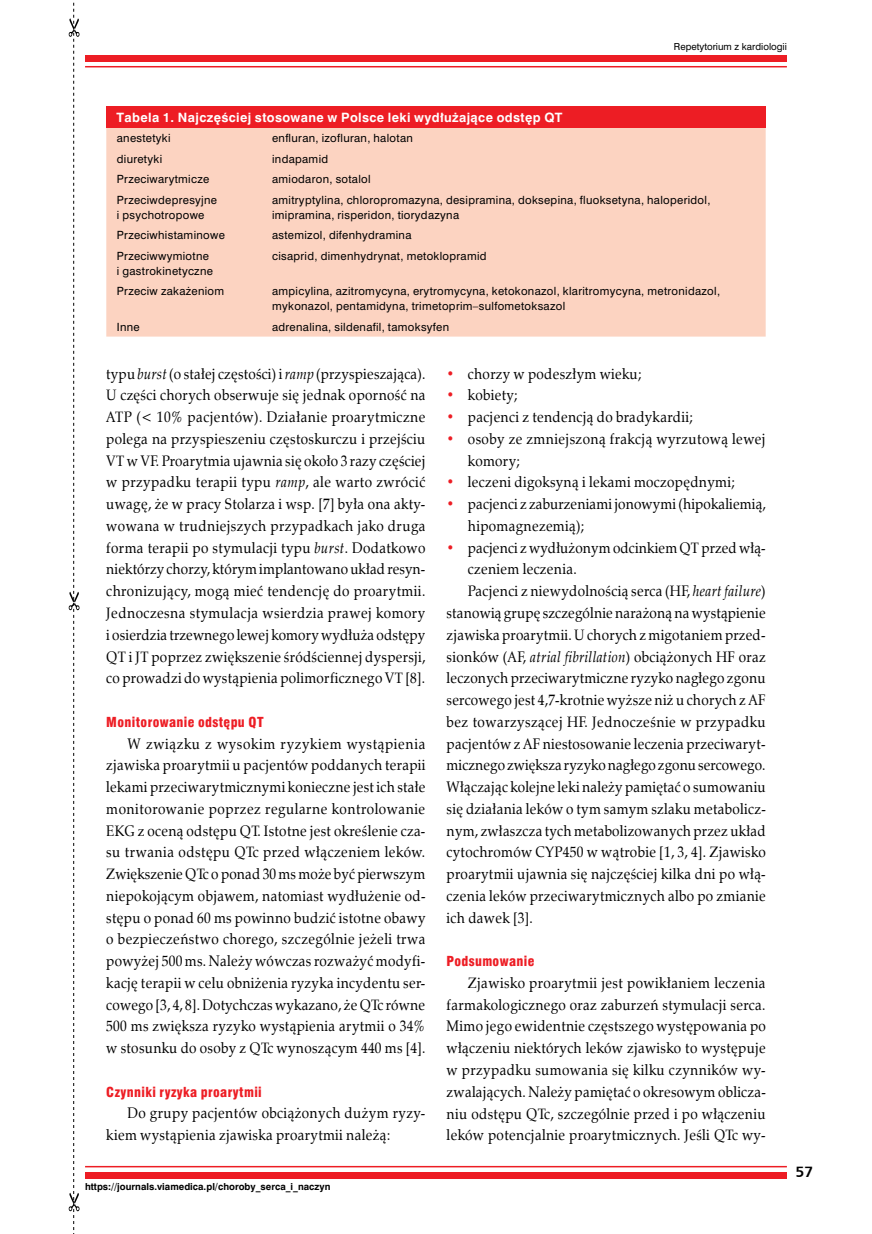
<style>
.page{position:relative;width:872px;height:1234px;background:#fff}
.page>*{position:absolute;margin:0;border:0;box-sizing:border-box;transform-origin:0 0}
.t1{font:15px/21.8px "Zapf Calligr EU";letter-spacing:.025em;color:#000;text-align:justify;scale:.9 1}
.t2{font:700 15px "Humnst 777 EU";color:#000}
.t3{font:13.5px "Swis 721 Blk Cn EU";letter-spacing:.025em;color:#ed1d24}
.t4{font:700 12px "Swis 721 PL";letter-spacing:.03em;color:#fff}
.t5{font:10.5px/15px "Swis 721 PL";letter-spacing:.03em;color:#000}
.t6{font:700 9px "Swis 721 PL";color:#000}
.t7{font:9px "Swis 721 PL";color:#000}
.s1{font-style:italic}
.s2{font-weight:700;color:#ed1d24}
</style>
<div class="page">
<div style="left:85px;top:55px;width:702px;height:7px;background:#ed1d24"></div>
<hr style="left:85px;top:66px;width:702px;height:1px;background:#ed1d24">
<div style="left:85px;top:1171px;width:702px;height:7px;background:#ed1d24"></div>
<hr style="left:85px;top:1165px;width:702px;height:2px;background:#ed1d24">
<svg style="left:69px;top:2px;width:10px;height:1228px"></svg>
<div style="left:106px;top:106px;width:659px;height:22px;background:#ed1d24"></div>
<div style="left:106px;top:128px;width:659px;height:208px;background:#fcd3c1"></div>
<p class="t7" style="left:674px;top:40px;width:114px">Repetytorium z kardiologii</p>
<p class="t4" style="left:117px;top:110px;width:447px">Tabela 1. Najczęściej stosowane w Polsce leki wydłużające odstęp QT</p>
<p class="t5" style="left:117px;top:131px;width:55px">anestetyki</p>
<p class="t5" style="left:272px;top:131px;width:142px">enfluran, izofluran, halotan</p>
<p class="t5" style="left:117px;top:151px;width:47px">diuretyki</p>
<p class="t5" style="left:272px;top:151px;width:58px">indapamid</p>
<p class="t5" style="left:117px;top:172px;width:94px">Przeciwarytmicze</p>
<p class="t5" style="left:272px;top:172px;width:100px">amiodaron, sotalol</p>
<p class="t5" style="left:117px;top:192px;width:102px">Przeciwdepresyjne i psychotropowe</p>
<p class="t5" style="left:272px;top:192px;width:440px">amitryptylina, chloropromazyna, desipramina, doksepina, fluoksetyna, haloperidol, imipramina, risperidon, tiorydazyna</p>
<p class="t5" style="left:117px;top:227px;width:109px">Przeciwhistaminowe</p>
<p class="t5" style="left:272px;top:227px;width:141px">astemizol, difenhydramina</p>
<p class="t5" style="left:117px;top:248px;width:98px">Przeciwwymiotne i gastrokinetyczne</p>
<p class="t5" style="left:272px;top:248px;width:216px">cisaprid, dimenhydrynat, metoklopramid</p>
<p class="t5" style="left:117px;top:283px;width:109px">Przeciw zakażeniom</p>
<p class="t5" style="left:272px;top:283px;width:449px">ampicylina, azitromycyna, erytromycyna, ketokonazol, klaritromycyna, metronidazol, mykonazol, pentamidyna, trimetoprim–sulfometoksazol</p>
<p class="t5" style="left:117px;top:319px;width:24px">Inne</p>
<p class="t5" style="left:272px;top:319px;width:179px">adrenalina, sildenafil, tamoksyfen</p>
<p class="t1" style="left:106px;top:363px;width:356px">typu <span class="s1">burst</span> (o stałej częstości) i <span class="s1">ramp</span> (przyspieszająca).<br>U części chorych obserwuje się jednak oporność na ATP (&lt; 10% pacjentów). Działanie proarytmiczne polega na przyspieszeniu częstoskurczu i przejściu VT w VF. Proarytmia ujawnia się około 3 razy częściej w przypadku terapii typu <span class="s1">ramp</span>, ale warto zwrócić uwagę, że w pracy Stolarza i wsp. [7] była ona akty&shy;wowana w trudniejszych przypadkach jako druga forma terapii po stymulacji typu <span class="s1">burst</span>. Dodatkowo niektórzy chorzy, którym implantowano układ resyn&shy;chronizujący, mogą mieć tendencję do proarytmii.<br>Jednoczesna stymulacja wsierdzia prawej komory i osierdzia trzewnego lewej komory wydłuża odstępy QT i JT poprzez zwiększenie śródściennej dyspersji, co prowadzi do wystąpienia polimorficznego VT [8].</p>
<p class="t3" style="left:106px;top:713px;width:159px">Monitorowanie odstępu QT</p>
<p class="t1" style="left:106px;top:732px;width:356px;text-indent:21px">W związku z wysokim ryzykiem wystąpienia zjawiska proarytmii u pacjentów poddanych terapii lekami przeciwarytmicznymi konieczne jest ich stałe monitorowanie poprzez regularne kontrolowanie EKG z oceną odstępu QT. Istotne jest określenie cza&shy;su trwania odstępu QTc przed włączeniem leków.<br>Zwiększenie QTc o ponad 30 ms może być pierwszym niepokojącym objawem, natomiast wydłużenie od&shy;stępu o ponad 60 ms powinno budzić istotne obawy o bezpieczeństwo chorego, szczególnie jeżeli trwa powyżej 500 ms. Należy wówczas rozważyć modyfi&shy;kację terapii w celu obniżenia ryzyka incydentu ser&shy;cowego [3, 4, 8]. Dotychczas wykazano, że QTc równe 500 ms zwiększa ryzyko wystąpienia arytmii o 34% w stosunku do osoby z QTc wynoszącym 440 ms [4].</p>
<p class="t3" style="left:106px;top:1083px;width:157px">Czynniki ryzyka proarytmii</p>
<p class="t1" style="left:106px;top:1102px;width:356px;text-indent:21px">Do grupy pacjentów obciążonych dużym ryzy&shy;kiem wystąpienia zjawiska proarytmii należą:</p>
<p class="t6" style="left:85px;top:1180px;width:247px">https://journals.viamedica.pl/choroby_serca_i_naczyn</p>
<p class="t1" style="left:446px;top:363px;width:218px"><span class="s2">•</span> chorzy w podeszłym wieku;</p>
<p class="t1" style="left:446px;top:384px;width:81px"><span class="s2">•</span> kobiety;</p>
<p class="t1" style="left:446px;top:406px;width:275px"><span class="s2">•</span> pacjenci z tendencją do bradykardii;</p>
<p class="t1" style="left:468px;top:428px;width:332px;text-indent:-21px"><span class="s2">•</span> osoby ze zmniejszoną frakcją wyrzutową lewej komory;</p>
<p class="t1" style="left:446px;top:471px;width:322px"><span class="s2">•</span> leczeni digoksyną i lekami moczopędnymi;</p>
<p class="t1" style="left:468px;top:493px;width:333px;text-indent:-21px"><span class="s2">•</span> pacjenci z zaburzeniami jonowymi (hipokaliemią, hipomagnezemią);</p>
<p class="t1" style="left:446px;top:537px;width:356px"><span class="s2">•</span> pacjenci z wydłużonym odcinkiem QT przed włą-</p>
<p class="t1" style="left:468px;top:558px;width:122px">czeniem leczenia.</p>
<p class="t1" style="left:468px;top:580px;width:332px">Pacjenci z niewydolnością serca (HF, <span class="s1">heart failure</span>)</p>
<p class="t1" style="left:446px;top:602px;width:356px">stanowią grupę szczególnie narażoną na wystąpienie</p>
<p class="t1" style="left:446px;top:624px;width:356px">zjawiska proarytmii. U chorych z migotaniem przed-</p>
<p class="t1" style="left:446px;top:645px;width:356px">sionków (AF, <span class="s1">atrial fibrillation</span>) obciążonych HF oraz</p>
<p class="t1" style="left:446px;top:667px;width:356px">leczonych przeciwarytmiczne ryzyko nagłego zgonu</p>
<p class="t1" style="left:446px;top:689px;width:356px">sercowego jest 4,7-krotnie wyższe niż u chorych z AF</p>
<p class="t1" style="left:446px;top:711px;width:356px">bez towarzyszącej HF. Jednocześnie w przypadku</p>
<p class="t1" style="left:446px;top:732px;width:356px">pacjentów z AF niestosowanie leczenia przeciwaryt-</p>
<p class="t1" style="left:446px;top:754px;width:356px">micznego zwiększa ryzyko nagłego zgonu sercowego.</p>
<p class="t1" style="left:446px;top:776px;width:356px">Włączając kolejne leki należy pamiętać o sumowaniu</p>
<p class="t1" style="left:446px;top:798px;width:356px">się działania leków o tym samym szlaku metabolicz-</p>
<p class="t1" style="left:446px;top:819px;width:356px">nym, zwłaszcza tych metabolizowanych przez układ</p>
<p class="t1" style="left:446px;top:841px;width:356px">cytochromów CYP450 w wątrobie [1, 3, 4]. Zjawisko</p>
<p class="t1" style="left:446px;top:863px;width:356px">proarytmii ujawnia się najczęściej kilka dni po włą-</p>
<p class="t1" style="left:446px;top:885px;width:356px">czenia leków przeciwarytmicznych albo po zmianie</p>
<p class="t1" style="left:446px;top:906px;width:97px">ich dawek [3].</p>
<p class="t3" style="left:446px;top:952px;width:89px">Podsumowanie</p>
<p class="t1" style="left:446px;top:972px;width:356px;text-indent:21px">Zjawisko proarytmii jest powikłaniem leczenia farmakologicznego oraz zaburzeń stymulacji serca.<br>Mimo jego ewidentnie częstszego występowania po włączeniu niektórych leków zjawisko to występuje w przypadku sumowania się kilku czynników wy&shy;zwalających. Należy pamiętać o okresowym oblicza&shy;niu odstępu QTc, szczególnie przed i po włączeniu leków potencjalnie proarytmicznych. Jeśli QTc wy-</p>
<p class="t2" style="left:795px;top:1162px;width:20px">57</p>
</div>
